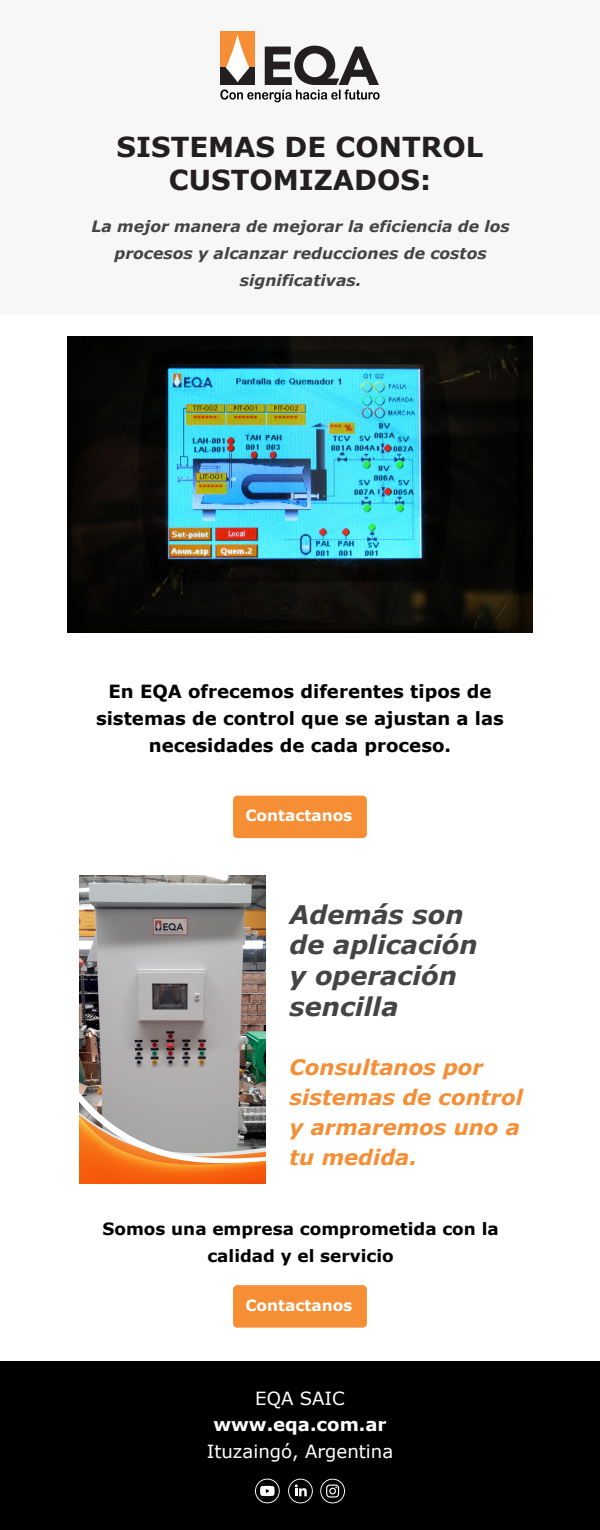
<style>
.page{position:relative;width:600px;height:1530px;background:#fff}
.page>*{position:absolute;margin:0;border:0;box-sizing:border-box;transform-origin:0 0}
.t1{font:700 27.5px/33px "Verdana";color:#231f20;text-align:center}
.t2{font:italic 700 25.62px/30.8px "Verdana";color:#444}
.t3{font:italic 700 21.25px/30px "Verdana";color:#f68e35}
.t4{font:700 18.12px/26.9px "Verdana";color:#000;text-align:center}
.t5{font:18.12px "Verdana";color:#fff}
.t6{font:700 18.12px "Verdana";color:#fff}
.t7{font:700 16.88px/26.9px "Verdana";color:#000;text-align:center}
.t8{font:italic 700 15.62px/26.9px "Verdana";color:#444;text-align:center}
.t9{font:700 15.38px "Verdana";color:#fff}
</style>
<div class="page">
<div style="left:0;top:0;width:600px;height:315px;background:#f7f7f7"></div>
<div style="left:220px;top:31px;width:35px;height:37px;background:#f68e35"></div>
<svg style="left:220px;top:35px;width:160px;height:67px"></svg>
<div style="left:233px;top:796px;width:134px;height:42px;background:#f68e35;border-radius:4px"></div>
<div style="left:233px;top:1285px;width:134px;height:43px;background:#f68e35;border-radius:4px"></div>
<div style="left:0;top:1361px;width:600px;height:169px;background:#000"></div>
<svg style="left:255px;top:1479px;width:25px;height:24px"></svg>
<svg style="left:288px;top:1479px;width:25px;height:24px"></svg>
<svg style="left:320px;top:1479px;width:25px;height:24px"></svg>
<img style="left:68px;top:336px;width:464px;height:296px">
<img style="left:79px;top:875px;width:186px;height:169px">
<svg style="left:79px;top:1044px;width:186px;height:140px"></svg>
<h1 class="t1" style="left:117px;top:130px;width:368px">SISTEMAS DE CONTROL<br>CUSTOMIZADOS:</h1>
<p class="t8" style="left:91px;top:212px;width:420px">La mejor manera de mejorar la eficiencia de los procesos y alcanzar reducciones de costos significativas.</p>
<p class="t4" style="left:96px;top:678px;width:409px">En EQA ofrecemos diferentes tipos de sistemas de control que se ajustan a las necesidades de cada proceso.</p>
<p class="t9" style="left:245px;top:805px;width:109px">Contactanos</p>
<h2 class="t2" style="left:290px;top:898px;width:190px">Además son de aplicación y operación sencilla</h2>
<h3 class="t3" style="left:290px;top:1052px;width:235px">Consultanos por sistemas de control y armaremos uno a tu medida.</h3>
<p class="t7" style="left:103px;top:1215px;width:398px">Somos una empresa comprometida con la calidad y el servicio</p>
<p class="t9" style="left:245px;top:1294px;width:109px">Contactanos</p>
<p class="t5" style="left:255px;top:1385px;width:91px">EQA SAIC</p>
<p class="t6" style="left:213px;top:1412px;width:175px">www.eqa.com.ar</p>
<p class="t5" style="left:207px;top:1439px;width:188px">Ituzaingó, Argentina</p>
</div>
